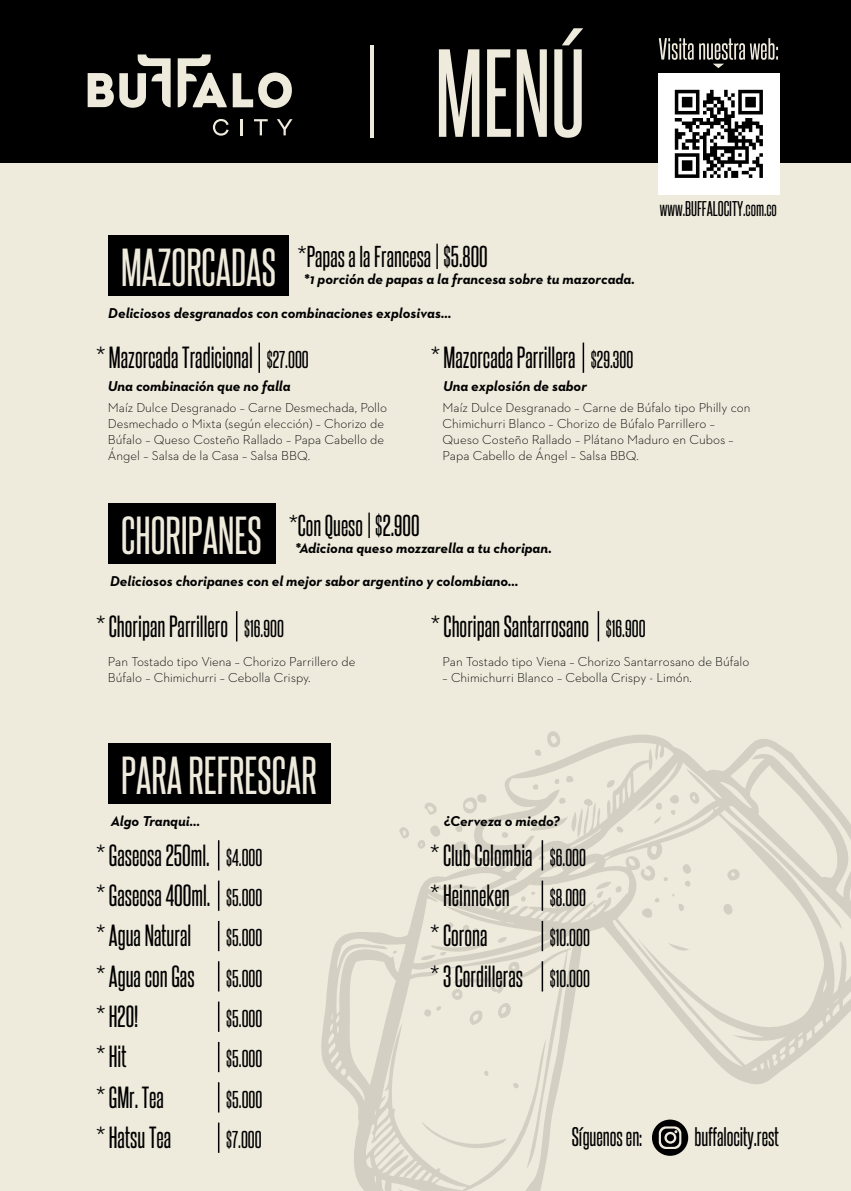
<style>
.page{position:relative;width:851px;height:1191px;background:#fff}
.page>*{position:absolute;margin:0;border:0;box-sizing:border-box;transform-origin:0 0}
.t1{font:46.05px "Steelfish Rg";color:#efebdc}
.t2{font:26.4px/40.3px "Steelfish Rg";color:#000001}
.t3{font:25.95px "Steelfish Rg";color:#000001}
.t4{font:23.1px "Steelfish Rg";letter-spacing:-.005em;color:#000001}
.t5{font:21px "Steelfish Rg";color:#000001}
.t6{font:18.45px "Steelfish Rg";letter-spacing:-.005em;color:#000001}
.t7{font:italic 700 14.55px "Neutraface 2 Text";color:#000001}
.t8{font:300 13.2px/15.9px "Neutraface 2 Text";color:#000001}
.s1{font-size:21px}
</style>
<div class="page">
<div style="left:0;top:162px;width:850px;height:1029px;background:#efebdc"></div>
<div style="left:0;top:0;width:850px;height:162px;background:#000001"></div>
<div style="left:108px;top:235px;width:181px;height:60px;background:#000001"></div>
<hr style="left:258px;top:342px;width:2px;height:31px;background:#000001">
<hr style="left:582px;top:342px;width:2px;height:31px;background:#000001">
<div style="left:108px;top:503px;width:168px;height:61px;background:#000001"></div>
<hr style="left:236px;top:611px;width:1px;height:30px;background:#000001">
<hr style="left:597px;top:611px;width:2px;height:30px;background:#000001">
<div style="left:108px;top:743px;width:223px;height:60px;background:#000001"></div>
<hr style="left:218px;top:840px;width:1px;height:30px;background:#000001">
<hr style="left:218px;top:880px;width:1px;height:31px;background:#000001">
<hr style="left:218px;top:921px;width:1px;height:30px;background:#000001">
<hr style="left:218px;top:961px;width:1px;height:30px;background:#000001">
<hr style="left:218px;top:1001px;width:1px;height:30px;background:#000001">
<hr style="left:218px;top:1042px;width:1px;height:30px;background:#000001">
<hr style="left:218px;top:1082px;width:1px;height:30px;background:#000001">
<hr style="left:218px;top:1122px;width:1px;height:30px;background:#000001">
<svg style="left:213px;top:119px;width:16px;height:17px"></svg>
<hr style="left:240px;top:119px;width:3px;height:16px;background:#efebdc">
<svg style="left:254px;top:119px;width:14px;height:16px"></svg>
<svg style="left:277px;top:119px;width:15px;height:16px"></svg>
<svg style="left:233px;top:72px;width:59px;height:36px"></svg>
<svg style="left:88px;top:54px;width:82px;height:54px"></svg>
<svg style="left:178px;top:54px;width:49px;height:53px"></svg>
<svg style="left:439px;top:49px;width:40px;height:88px"></svg>
<svg style="left:487px;top:49px;width:23px;height:88px"></svg>
<svg style="left:516px;top:49px;width:30px;height:88px"></svg>
<svg style="left:554px;top:28px;width:29px;height:110px"></svg>
<hr style="left:370px;top:45px;width:3px;height:93px;background:#efebdc">
<svg style="left:321px;top:731px;width:529px;height:460px"></svg>
<svg style="left:658px;top:38px;width:35px;height:22px"></svg>
<svg style="left:699px;top:38px;width:78px;height:30px"></svg>
<img style="left:658px;top:73px;width:121px;height:121px">
<h3 class="t3" style="left:298px;top:238px;width:191px">*Papas a la Francesa | $5.800</h3>
<p class="t7" style="left:303px;top:270px;width:333px">*1 porción de papas a la francesa sobre tu mazorcada.</p>
<p class="t7" style="left:108px;top:303px;width:345px">Deliciosos desgranados con combinaciones explosivas…</p>
<h1 class="t1" style="left:121px;top:234px;width:156px">MAZORCADAS</h1>
<h2 class="t2" style="left:96px;top:335px;width:214px">* Mazorcada Tradicional <span class="s1">$27.000</span></h2>
<h2 class="t2" style="left:431px;top:335px;width:203px">* Mazorcada Parrillera <span class="s1">$29.300</span></h2>
<h3 class="t6" style="left:659px;top:196px;width:118px">www.BUFFALOCITY.com.co</h3>
<p class="t7" style="left:108px;top:377px;width:184px">Una combinación que no falla</p>
<p class="t8" style="left:108px;top:400px;width:280px">Maíz Dulce Desgranado – Carne Desmechada, Pollo Desmechado o Mixta (según elección) – Chorizo de Búfalo – Queso Costeño Rallado – Papa Cabello de Ángel – Salsa de la Casa – Salsa BBQ.</p>
<p class="t7" style="left:443px;top:377px;width:145px">Una explosión de sabor</p>
<p class="t8" style="left:442px;top:400px;width:309px">Maíz Dulce Desgranado – Carne de Búfalo tipo Philly con Chimichurri Blanco – Chorizo de Búfalo Parrillero – Queso Costeño Rallado – Plátano Maduro en Cubos – Papa Cabello de Ángel – Salsa BBQ.</p>
<h3 class="t3" style="left:289px;top:507px;width:132px">*Con Queso | $2.900</h3>
<p class="t7" style="left:294px;top:539px;width:258px">*Adiciona queso mozzarella a tu choripan.</p>
<p class="t7" style="left:110px;top:572px;width:410px">Deliciosos choripanes con el mejor sabor argentino y colombiano…</p>
<h1 class="t1" style="left:121px;top:503px;width:142px">CHORIPANES</h1>
<h2 class="t2" style="left:96px;top:603px;width:189px">* Choripan Parrillero <span class="s1">$16.900</span></h2>
<p class="t8" style="left:108px;top:653px;width:249px">Pan Tostado tipo Viena – Chorizo Parrillero de<br>Búfalo – Chimichurri – Cebolla Crispy.</p>
<h1 class="t1" style="left:121px;top:742px;width:197px">PARA REFRESCAR</h1>
<p class="t7" style="left:111px;top:811px;width:91px">Algo Tranqui…</p>
<h2 class="t2" style="left:96px;top:832px;width:167px;text-align:justify">* Gaseosa 250ml. <span class="s1">$4.000 </span>* Gaseosa 400ml. <span class="s1">$5.000 </span>* Agua Natural</h2>
<h3 class="t5" style="left:226px;top:923px;width:38px">$5.000</h3>
<h2 class="t2" style="left:96px;top:953px;width:167px">* Agua con Gas <span class="s1">$5.000 </span>* H2O!</h2>
<h3 class="t5" style="left:226px;top:1003px;width:38px">$5.000</h3>
<h2 class="t2" style="left:96px;top:1034px;width:32px">* Hit</h2>
<h3 class="t5" style="left:226px;top:1043px;width:38px">$5.000</h3>
<h2 class="t2" style="left:96px;top:1074px;width:69px">* GMr. Tea</h2>
<h3 class="t5" style="left:226px;top:1084px;width:38px">$5.000</h3>
<h2 class="t2" style="left:96px;top:1115px;width:76px">* Hatsu Tea</h2>
<h3 class="t5" style="left:226px;top:1124px;width:37px">$7.000</h3>
<h2 class="t2" style="left:431px;top:603px;width:216px">* Choripan Santarrosano <span class="s1">$16.900</span></h2>
<p class="t8" style="left:442px;top:653px;width:308px">Pan Tostado tipo Viena – Chorizo Santarrosano de Búfalo</p>
<p class="t8" style="left:442px;top:669px;width:251px">– Chimichurri Blanco – Cebolla Crispy - Limón.</p>
<p class="t7" style="left:443px;top:811px;width:118px">¿Cerveza o miedo?</p>
<h2 class="t2" style="left:430px;top:832px;width:157px">* Club Colombia <span class="s1">$6.000 </span>* Heinneken</h2>
<h3 class="t5" style="left:549px;top:882px;width:38px">$8.000</h3>
<h2 class="t2" style="left:430px;top:913px;width:58px">* Corona</h2>
<h3 class="t5" style="left:549px;top:923px;width:42px">$10.000</h3>
<h2 class="t2" style="left:430px;top:953px;width:161px">* 3 Cordilleras <span class="s1">$10.000</span></h2>
<h3 class="t4" style="left:571px;top:1120px;width:72px">Síguenos en:</h3>
<h3 class="t4" style="left:694px;top:1120px;width:86px">buffalocity.rest</h3>
</div>
